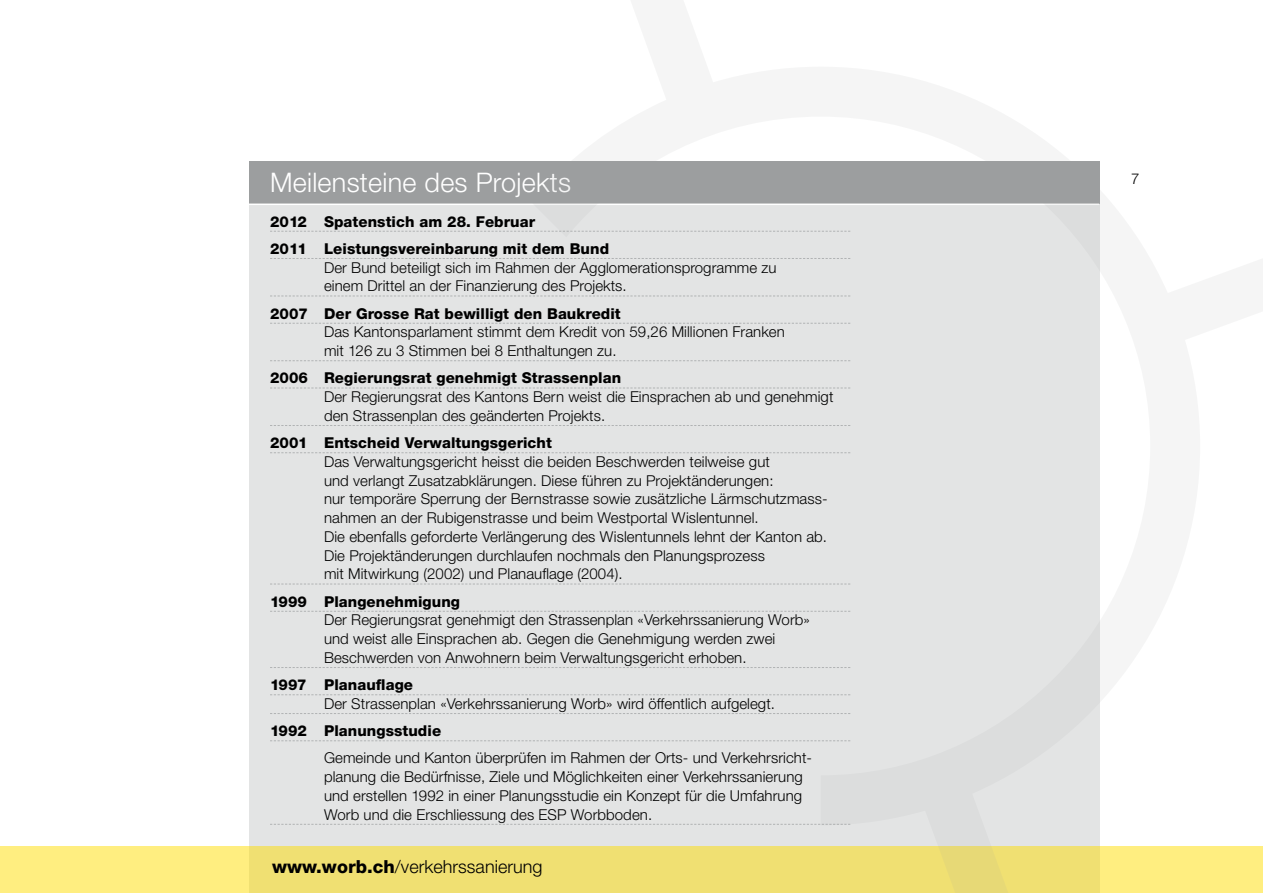
<style>
.page{position:relative;width:1263px;height:893px;background:#fff}
.page>*{position:absolute;margin:0;border:0;box-sizing:border-box;transform-origin:0 0}
.t1{font:300 27px "Helvetica Neue";letter-spacing:.01em;color:#fff}
.t2{font:300 18px "Helvetica Neue";color:#000}
.t3{font:300 15px/18.8px "Helvetica Neue";letter-spacing:.005em;color:#000}
.t4{font:800 15px/27.3px "Helvetica Neue";letter-spacing:.005em;color:#000}
.s1{font-weight:800}
</style>
<div class="page">
<div style="left:249px;top:162px;width:850px;height:731px;background:#e3e4e4"></div>
<svg style="left:270px;top:231px;width:261px;height:1px"></svg>
<svg style="left:270px;top:258px;width:261px;height:1px"></svg>
<svg style="left:270px;top:296px;width:261px;height:1px"></svg>
<svg style="left:270px;top:323px;width:261px;height:1px"></svg>
<svg style="left:270px;top:360px;width:261px;height:1px"></svg>
<svg style="left:270px;top:388px;width:261px;height:1px"></svg>
<svg style="left:270px;top:425px;width:261px;height:1px"></svg>
<svg style="left:270px;top:452px;width:261px;height:1px"></svg>
<svg style="left:270px;top:584px;width:261px;height:1px"></svg>
<svg style="left:270px;top:611px;width:261px;height:1px"></svg>
<svg style="left:270px;top:667px;width:261px;height:1px"></svg>
<svg style="left:270px;top:694px;width:261px;height:1px"></svg>
<svg style="left:270px;top:713px;width:261px;height:1px"></svg>
<svg style="left:270px;top:740px;width:261px;height:1px"></svg>
<svg style="left:270px;top:824px;width:261px;height:1px"></svg>
<div style="left:0;top:846px;width:1263px;height:47px;background:linear-gradient(to bottom,#f7e779,#f7e779)"></div>
<div style="left:249px;top:162px;width:850px;height:42px;background:#9c9e9f"></div>
<hr style="left:249px;top:204px;width:850px;height:1px;background:#fff">
<svg style="left:531px;top:161px;width:732px;height:732px"></svg>
<h1 class="t1" style="left:270px;top:166px;width:303px">Meilensteine des Projekts</h1>
<p class="t3" style="left:1131px;top:168px;width:10px">7</p>
<p class="t4" style="left:270px;top:208px;width:341px">2012 Spatenstich am 28. Februar<br>2011 Leistungsvereinbarung mit dem Bund</p>
<p class="t3" style="left:324px;top:258px;width:454px">Der Bund beteiligt sich im Rahmen der Agglomerationsprogramme zu einem Drittel an der Finanzierung des Projekts.</p>
<p class="t4" style="left:270px;top:300px;width:352px">2007 Der Grosse Rat bewilligt den Baukredit</p>
<p class="t3" style="left:324px;top:322px;width:462px">Das Kantonsparlament stimmt dem Kredit von 59,26 Millionen Franken mit 126 zu 3 Stimmen bei 8 Enthaltungen zu.</p>
<p class="t4" style="left:270px;top:364px;width:353px">2006 Regierungsrat genehmigt Strassenplan</p>
<p class="t3" style="left:324px;top:387px;width:511px">Der Regierungsrat des Kantons Bern weist die Einsprachen ab und genehmigt den Strassenplan des geänderten Projekts.</p>
<p class="t4" style="left:270px;top:429px;width:283px">2001 Entscheid Verwaltungsgericht</p>
<p class="t3" style="left:324px;top:452px;width:505px">Das Verwaltungsgericht heisst die beiden Beschwerden teilweise gut<br>und verlangt Zusatzabklärungen. Diese führen zu Projektänderungen:<br>nur temporäre Sperrung der Bernstrasse sowie zusätzliche Lärmschutzmass&shy;nahmen an der Rubigenstrasse und beim Westportal Wislentunnel.<br>Die ebenfalls geforderte Verlängerung des Wislentunnels lehnt der Kanton ab.<br>Die Projektänderungen durchlaufen nochmals den Planungsprozess<br>mit Mitwirkung (2002) und Planauflage (2004).</p>
<p class="t4" style="left:270px;top:588px;width:192px">1999 Plangenehmigung</p>
<p class="t3" style="left:324px;top:610px;width:487px">Der Regierungsrat genehmigt den Strassenplan «Verkehrssanierung Worb» und weist alle Einsprachen ab. Gegen die Genehmigung werden zwei<br>Beschwerden von Anwohnern beim Verwaltungsgericht erhoben.</p>
<p class="t4" style="left:270px;top:671px;width:145px">1997 Planauflage</p>
<p class="t3" style="left:324px;top:694px;width:452px">Der Strassenplan «Verkehrssanierung Worb» wird öffentlich aufgelegt.</p>
<p class="t4" style="left:270px;top:717px;width:173px">1992 Planungsstudie</p>
<p class="t3" style="left:324px;top:748px;width:489px">Gemeinde und Kanton überprüfen im Rahmen der Orts- und Verkehrsricht&shy;planung die Bedürfnisse, Ziele und Möglichkeiten einer Verkehrssanierung und erstellen 1992 in einer Planungsstudie ein Konzept für die Umfahrung Worb und die Erschliessung des ESP Worbboden.</p>
<p class="t2" style="left:272px;top:856px;width:272px"><span class="s1">www.worb.ch</span>/verkehrssanierung</p>
</div>
